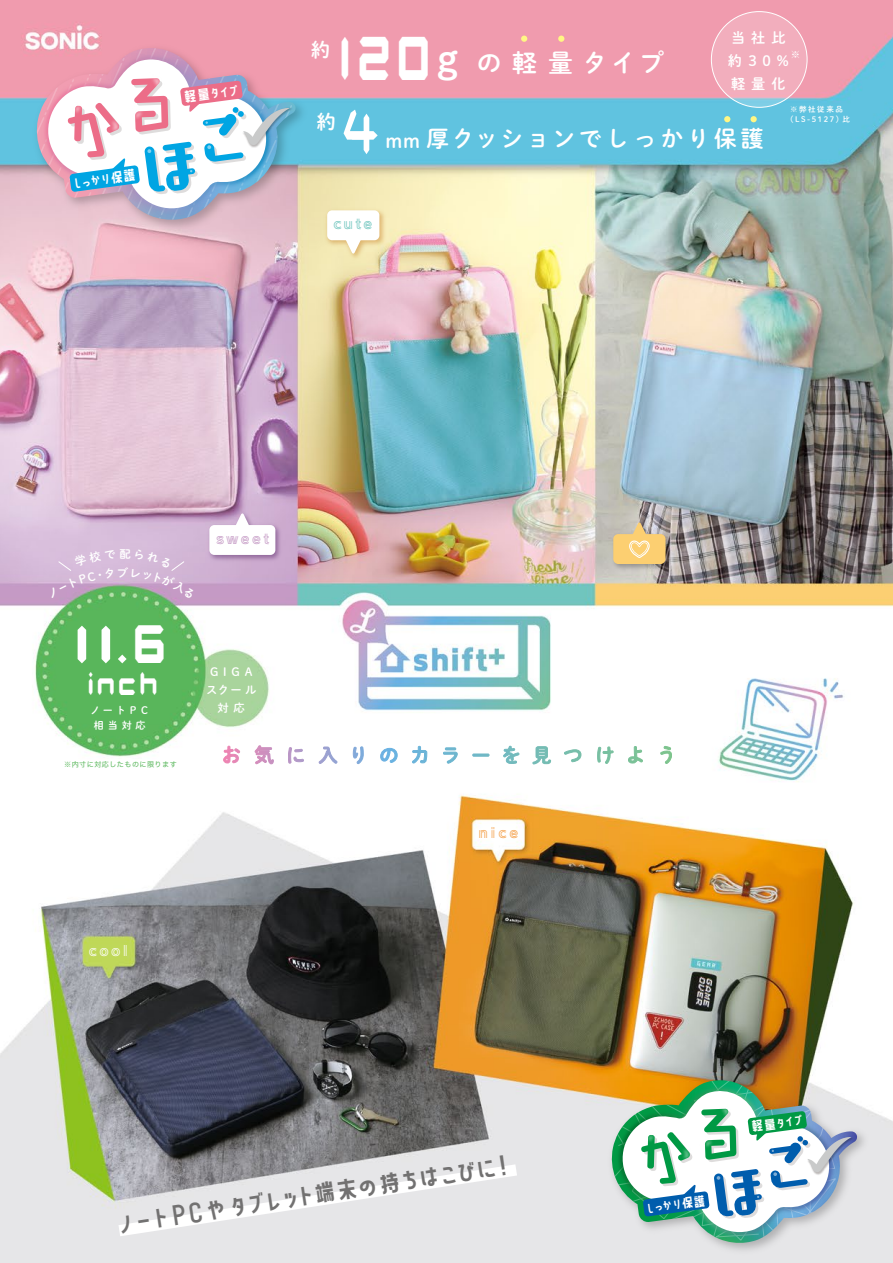
<style>
.page{position:relative;width:893px;height:1263px;background:#fff}
.page>*{position:absolute;margin:0;border:0;box-sizing:border-box;transform-origin:0 0}
.t1{font:53.85px "FOT Virgil Virgil";color:#fff}
.t2{font:32.85px "FOT Virgil Virgil";color:#fff;scale:.68 1}
.t3{font:24.9px "bananaslipplus";color:#727171}
.t4{font:24.75px "P Shuei M Go Std B";letter-spacing:.385em;color:#fff}
.t5{font:22.8px "P Shuei M Go Std B";letter-spacing:.175em;color:#fff}
.t6{font:19.5px "P Shuei M Go Std B";color:#fff}
.t7{font:14.25px/22.8px "P Shuei M Go Std B";letter-spacing:.42em;color:#fff}
.t8{font:14.1px "Railway Std B";letter-spacing:.175em;color:#c59ac5}
.t9{font:14.1px "Railway Std B";color:#70c5be}
.t10{font:14.1px "Railway Std B";color:#f49f48}
.t11{font:14.1px "Railway Std B";color:#fff}
.t12{font:13.35px "bananaslipplus";color:#fff}
.t13{font:12.6px "bananaslipplus";color:#fff}
.t14{font:11.25px/18px "P Shuei M Go Std B";letter-spacing:.42em;color:#fff;text-align:center}
.t15{font:10.05px/14.4px "P Shuei M Go Std B";letter-spacing:.38em;color:#fff;text-align:center}
.t16{font:9.45px "P Shuei M Go Std B";color:#fff}
.t17{font:7.5px/10.5px "P Shuei M Go Std B";letter-spacing:.21em;color:#fff}
.t18{font:7.05px "Hira Kaku Std W4";letter-spacing:.06em;color:#59b75b}
.s1{font-size:14.85px}
.s2{font-family:"FOT Virgil Virgil";font-size:61.65px}
.s3{font-size:39px}
.s4{font-size:14.1px}
</style>
<div class="page">
<img style="left:0;top:0;width:893px;height:1263px">
<img style="left:333px;top:206px;width:55px;height:56px">
<div style="left:327px;top:210px;width:52px;height:30px;background:#fff;border-radius:5px"></div>
<svg style="left:339px;top:240px;width:28px;height:14px"></svg>
<img style="left:609px;top:518px;width:65px;height:55px">
<div style="left:613px;top:534px;width:52px;height:30px;background:#fccf71;border-radius:5px"></div>
<svg style="left:625px;top:522px;width:28px;height:36px"></svg>
<img style="left:205px;top:509px;width:79px;height:54px">
<div style="left:209px;top:525px;width:66px;height:30px;background:#fff;border-radius:5px"></div>
<svg style="left:228px;top:513px;width:28px;height:12px"></svg>
<svg style="left:107px;top:1157px;width:422px;height:86px"></svg>
<img style="left:567px;top:1035px;width:318px;height:228px">
<svg style="left:611px;top:1080px;width:246px;height:164px"></svg>
<img style="left:596px;top:1056px;width:185px;height:156px">
<svg style="left:521px;top:36px;width:6px;height:6px"></svg>
<svg style="left:558px;top:36px;width:6px;height:6px"></svg>
<svg style="left:724px;top:116px;width:6px;height:6px"></svg>
<div style="left:750px;top:116px;width:7px;height:6px;background:#fff684;border-radius:50%"></div>
<svg style="left:344px;top:110px;width:34px;height:44px"></svg>
<svg style="left:711px;top:12px;width:96px;height:95px;fill:#f2aebd"></svg>
<img style="left:0;top:0;width:333px;height:296px">
<img style="left:0;top:4px;width:322px;height:261px">
<svg style="left:36px;top:48px;width:260px;height:173px"></svg>
<img style="left:23px;top:25px;width:190px;height:159px">
<svg style="left:223px;top:746px;width:17px;height:17px"></svg>
<svg style="left:255px;top:745px;width:19px;height:19px"></svg>
<svg style="left:288px;top:745px;width:16px;height:18px"></svg>
<svg style="left:319px;top:747px;width:18px;height:17px"></svg>
<svg style="left:353px;top:746px;width:11px;height:18px"></svg>
<svg style="left:380px;top:748px;width:18px;height:15px"></svg>
<svg style="left:412px;top:746px;width:15px;height:17px"></svg>
<svg style="left:443px;top:747px;width:15px;height:17px"></svg>
<svg style="left:473px;top:754px;width:16px;height:2px"></svg>
<svg style="left:503px;top:745px;width:16px;height:19px"></svg>
<svg style="left:532px;top:746px;width:19px;height:18px"></svg>
<svg style="left:564px;top:749px;width:17px;height:13px"></svg>
<svg style="left:597px;top:746px;width:17px;height:19px"></svg>
<svg style="left:628px;top:746px;width:15px;height:17px"></svg>
<svg style="left:660px;top:746px;width:12px;height:18px"></svg>
<svg style="left:48px;top:549px;width:147px;height:50px"></svg>
<p class="t12" style="left:71px;top:177px;width:65px;rotate:-8deg">しっかり<span class="s1">保護</span></p>
<p class="t12" style="left:184px;top:90px;width:59px;rotate:-8deg"><span class="s1">軽量</span>タイプ</p>
<p class="t6" style="left:311px;top:36px;width:21px">約</p>
<p class="t4" style="left:339px;top:45px;width:326px"><span class="s2">120</span><span class="s3">g</span> の軽量タイプ</p>
<p class="t7" style="left:728px;top:26px;width:62px">当社比約30%軽量化</p>
<p class="t16" style="left:791px;top:48px;width:11px">※</p>
<p class="t6" style="left:317px;top:108px;width:21px">約</p>
<p class="t6" style="left:384px;top:126px;width:38px">ｍｍ</p>
<p class="t5" style="left:426px;top:122px;width:339px">厚クッションでしっかり保護</p>
<p class="t9" style="left:333px;top:214px;width:40px">cute</p>
<p class="t17" style="left:790px;top:103px;width:62px">※弊社従来品(LS-5127) 比</p>
<p class="t8" style="left:216px;top:528px;width:55px">sweet</p>
<h1 class="t1" style="left:75px;top:607px;width:93px">11.6</h1>
<h2 class="t2" style="left:88px;top:660px;width:104px">inch</h2>
<p class="t15" style="left:90px;top:703px;width:59px">ノートP C相当対応</p>
<p class="t18" style="left:64px;top:759px;width:114px">※内寸に対応したものに限ります</p>
<p class="t14" style="left:206px;top:663px;width:52px">GIGAスクール対応</p>
<p class="t11" style="left:89px;top:941px;width:40px">cool</p>
<p class="t10" style="left:478px;top:823px;width:41px">nice</p>
<p class="t13" style="left:751px;top:1120px;width:56px;rotate:-8deg"><span class="s4">軽量</span>タイプ</p>
<p class="t3" style="left:114px;top:1213px;width:403px;rotate:-9deg">ノート PC やタブレット端末の持ちはこびに！</p>
<p class="t13" style="left:644px;top:1202px;width:62px;rotate:-8deg">しっかり<span class="s4">保護</span></p>
</div>
